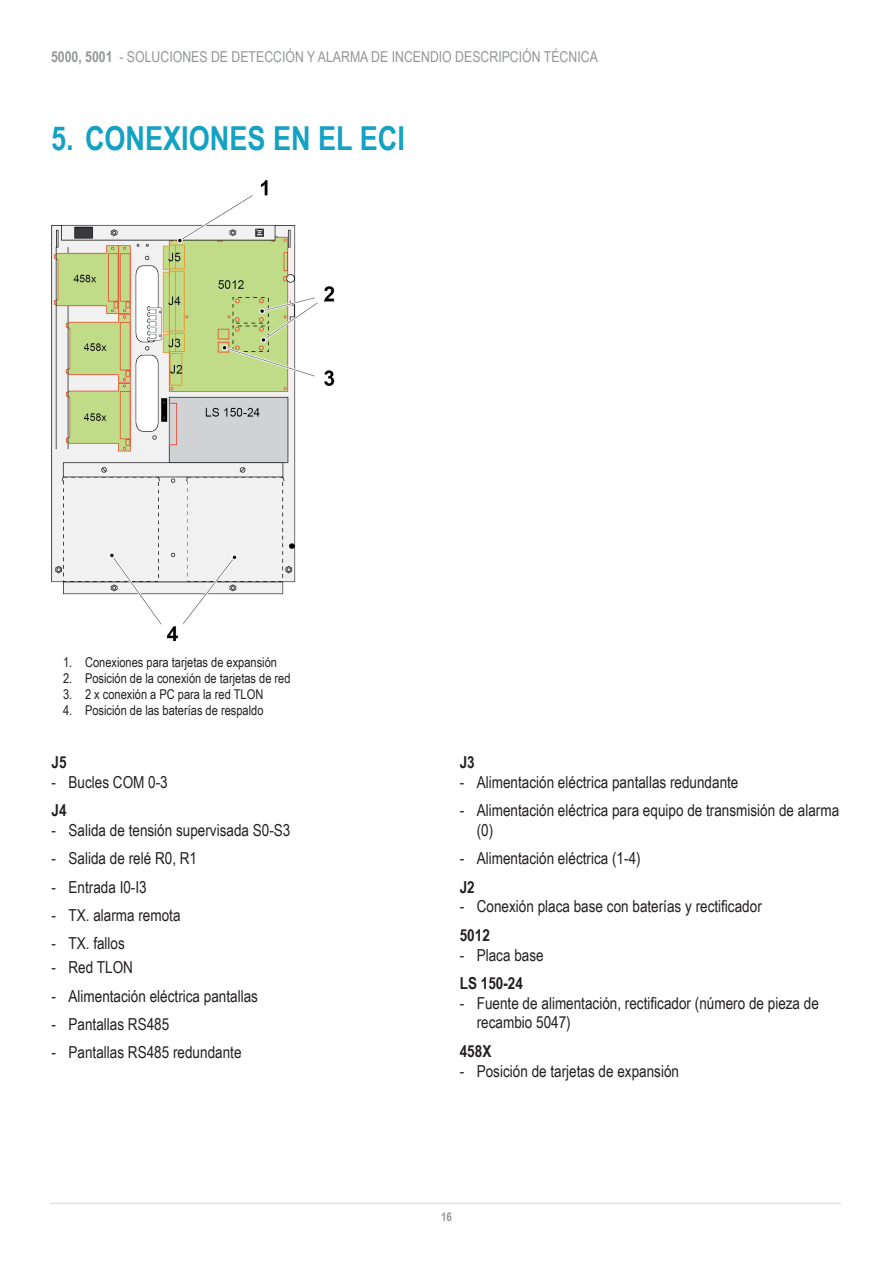
<style>
.page{position:relative;width:893px;height:1263px;background:#fff}
.page>*{position:absolute;margin:0;border:0;box-sizing:border-box;transform-origin:0 0}
.t1{font:700 33px "Arial Narrow";color:#13a1c4}
.t2{font:16.5px/19.8px "Arial Narrow";color:#231f20}
.t3{font:700 16.5px "Arial Narrow";color:#231f20}
.t4{font:15px "Arial Narrow";color:#939598}
.t5{font:13.5px "Arial Narrow";color:#231f20}
.t6{font:700 12px "Arial Narrow";color:#939598}
.s1{font-weight:700}
</style>
<div class="page">
<hr style="left:50px;top:1202px;width:791px;height:2px;background:#ebebea">
<img style="left:51px;top:180px;width:284px;height:462px">
<p class="t4" style="left:51px;top:46px;width:548px"><span class="s1">5000, 5001</span> - SOLUCIONES DE DETECCIÓN Y ALARMA DE INCENDIO DESCRIPCIÓN TÉCNICA</p>
<p class="t1" style="left:51px;top:113px;width:355px">5. CONEXIONES EN EL ECI</p>
<p class="t5" style="left:63px;top:652px;width:215px">1. Conexiones para tarjetas de expansión</p>
<p class="t5" style="left:63px;top:668px;width:229px">2. Posición de la conexión de tarjetas de red</p>
<p class="t5" style="left:63px;top:684px;width:202px">3. 2 x conexión a PC para la red TLON</p>
<p class="t5" style="left:63px;top:701px;width:202px">4. Posición de las baterías de respaldo</p>
<p class="t3" style="left:52px;top:750px;width:17px">J5</p>
<p class="t2" style="left:52px;top:771px;width:118px">- Bucles COM 0-3</p>
<p class="t3" style="left:52px;top:798px;width:17px">J4</p>
<p class="t2" style="left:52px;top:820px;width:240px">- Salida de tensión supervisada S0-S3</p>
<p class="t2" style="left:52px;top:848px;width:147px">- Salida de relé R0, R1</p>
<p class="t2" style="left:52px;top:876px;width:97px">- Entrada I0-I3</p>
<p class="t2" style="left:52px;top:905px;width:131px">- TX. alarma remota</p>
<p class="t2" style="left:52px;top:933px;width:75px">- TX. fallos</p>
<p class="t2" style="left:52px;top:957px;width:83px">- Red TLON</p>
<p class="t2" style="left:52px;top:985px;width:208px">- Alimentación eléctrica pantallas</p>
<p class="t2" style="left:52px;top:1013px;width:119px">- Pantallas RS485</p>
<p class="t2" style="left:52px;top:1042px;width:192px">- Pantallas RS485 redundante</p>
<p class="t3" style="left:460px;top:750px;width:17px">J3</p>
<p class="t2" style="left:460px;top:771px;width:280px">- Alimentación eléctrica pantallas redundante</p>
<p class="t2" style="left:477px;top:800px;width:364px;text-indent:-17px">- Alimentación eléctrica para equipo de transmisión de alarma (0)</p>
<p class="t2" style="left:460px;top:848px;width:182px">- Alimentación eléctrica (1-4)</p>
<p class="t3" style="left:460px;top:874px;width:17px">J2</p>
<p class="t2" style="left:460px;top:896px;width:304px">- Conexión placa base con baterías y rectificador</p>
<p class="t3" style="left:460px;top:922px;width:32px">5012</p>
<p class="t2" style="left:460px;top:944px;width:85px">- Placa base</p>
<p class="t3" style="left:460px;top:970px;width:65px">LS 150-24</p>
<p class="t2" style="left:477px;top:992px;width:344px;text-indent:-17px">- Fuente de alimentación, rectificador (número de pieza de recambio 5047)</p>
<p class="t3" style="left:460px;top:1038px;width:33px">458X</p>
<p class="t2" style="left:460px;top:1060px;width:221px">- Posición de tarjetas de expansión</p>
<p class="t6" style="left:441px;top:1207px;width:12px">16</p>
</div>
